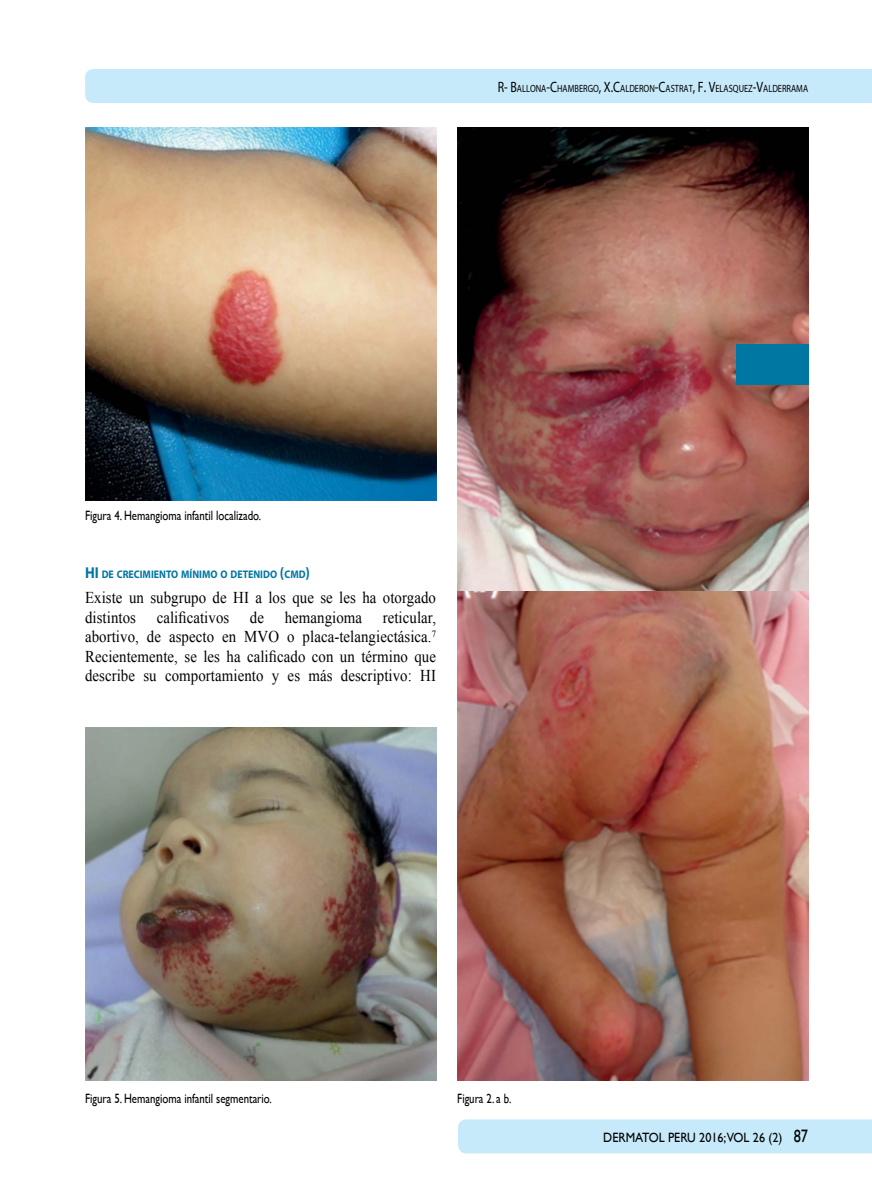
<style>
.page{position:relative;width:872px;height:1191px;background:#fff}
.page>*{position:absolute;margin:0;border:0;box-sizing:border-box;transform-origin:0 0}
.t1{font:16.5px/19.5px "Times New Roman";letter-spacing:.005em;color:#000;scale:.9 1}
.t2{font:13.5px "Gill Sans";color:#000;scale:.8 1}
.t3{font:13.5px "Gill Sans";color:#000;scale:.9 1}
.t4{font:700 10.95px "Myriad Pro";color:#0076a3;scale:.9 1}
.t5{font:10.5px "Myriad Pro";color:#000;scale:.8 1}
.s1{font-size:15px}
.s2{font-size:15.75px}
.s3{font-size:18px}
</style>
<div class="page">
<div style="left:85px;top:69px;width:787px;height:34px;background:#c7eafb"></div>
<div style="left:458px;top:1119px;width:414px;height:34px;background:#c7eafb"></div>
<img style="left:85px;top:128px;width:351px;height:372px">
<img style="left:85px;top:727px;width:351px;height:353px">
<img style="left:457px;top:128px;width:351px;height:952px">
<div style="left:736px;top:344px;width:72px;height:41px;background:#0076a3"></div>
<p class="t5" style="left:498px;top:82px;width:389px"><span class="s1">R- B</span>ALLONA<span class="s1">-C</span>HAMBERGO<span class="s1">, X.C</span>ALDERON<span class="s1">-C</span>ASTRAT<span class="s1">, F. V</span>ELASQUEZ<span class="s1">-V</span>ALDERRAMA</p>
<p class="t2" style="left:85px;top:507px;width:222px">Figura 4. Hemangioma infantil localizado.</p>
<p class="t4" style="left:85px;top:566px;width:251px"><span class="s2">HI</span> DE CRECIMIENTO MÍNIMO O DETENIDO <span class="s2">(</span>CMD<span class="s2">)</span></p>
<p class="t1" style="left:85px;top:587px;width:391px">Existe un subgrupo de HI a los que se les ha otorgado distintos</p>
<p class="t1" style="left:85px;top:607px;width:391px;text-align:justify;text-indent:298px">reticular, abortivo, de aspecto en MVO o placa-telangiectásica.<sup>7<br></sup>Recientemente, se les ha calificado con un término que describe su comportamiento y es más descriptivo: HI</p>
<p class="t1" style="left:157px;top:607px;width:82px">calificativos</p>
<p class="t1" style="left:250px;top:607px;width:17px">de</p>
<p class="t1" style="left:285px;top:607px;width:87px">hemangioma</p>
<p class="t2" style="left:85px;top:1090px;width:235px">Figura 5. Hemangioma infantil segmentario.</p>
<p class="t2" style="left:457px;top:1090px;width:69px">Figura 2. a b.</p>
<p class="t3" style="left:603px;top:1129px;width:229px">DERMATOL PERU 2016;VOL 26 (2) <span class="s3">87</span></p>
</div>
